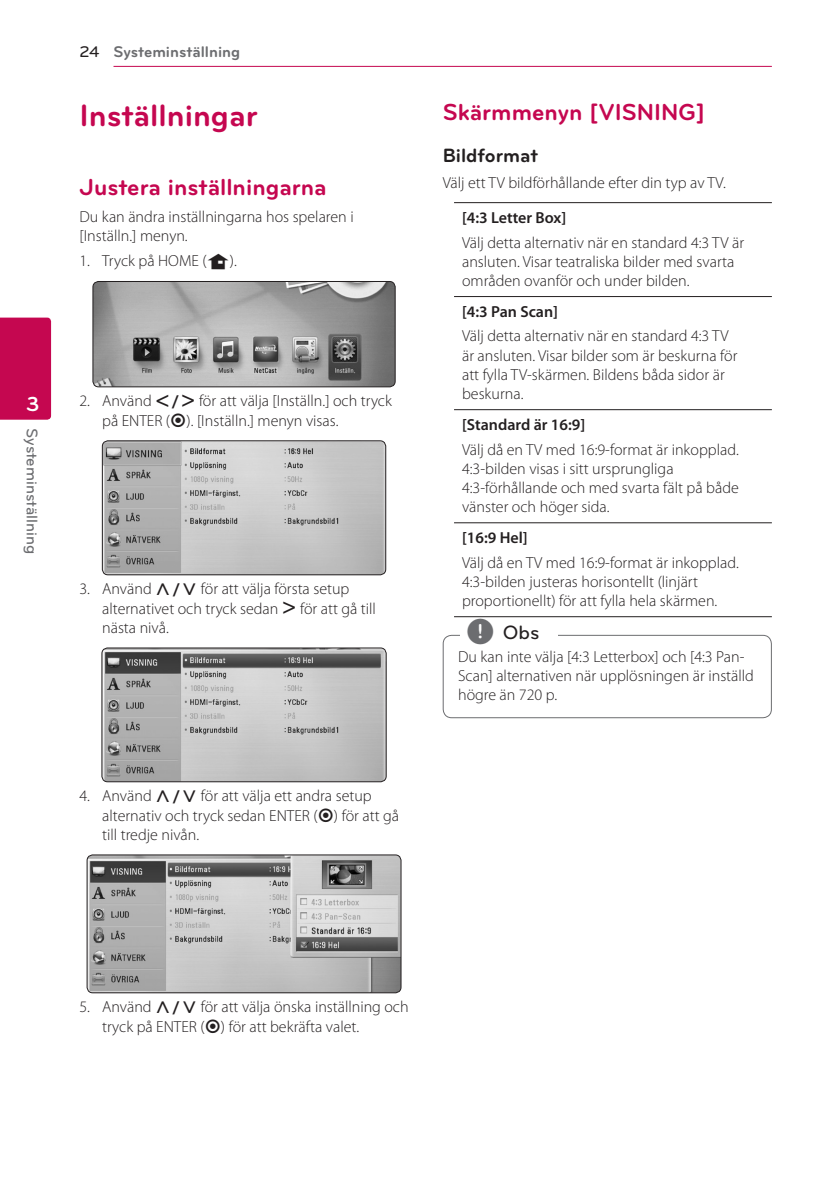
<style>
.page{position:relative;width:840px;height:1191px;background:#fff}
.page>*{position:absolute;margin:0;border:0;box-sizing:border-box;transform-origin:0 0}
.Title_1{font:700 32px "Bryant LG";color:#c50750}
.Title_2{font:700 24px "Bryant LG";color:#c50750}
.t1{font:700 21px "Bryant LG";color:#fff}
.Title_3{font:700 20px "Bryant LG";color:#231f20}
.t2{font:500 20px "Bryant LG";color:#231f20}
.Content_text_Light{font:300 16px/19.2px "Myriad Pro";color:#231f20}
.Content_text_Num{font:300 16px/19.2px "Myriad Pro";color:#231f20}
.Content_text_SemiBol{font:600 16px "Myriad Pro";color:#231f20}
.Chapter_Title_Top_L{font:700 16px "Bryant LG";color:#6c6d70}
.Chapter_Title_Side{font:500 16px "Bryant LG";color:#6c6d70}
.Page_No_left{font:500 16px "Bryant LG";color:#231f20}
.s1{font-family:"UPSYS Common";font-weight:400}
.s2{font-family:"UPSYS Common";font-weight:400;font-size:30px;color:#6c6d70}
</style>
<div class="page">
<hr style="left:113px;top:66px;width:658px;height:1px;background:#c50750">
<div style="left:0;top:317px;width:51px;height:103px;background:#c50750"></div>
<img style="left:93px;top:281px;width:302px;height:106px">
<div style="left:92px;top:281px;width:303px;height:106px;border:1px solid #231f20;border-radius:6px"></div>
<img style="left:102px;top:441px;width:283px;height:134px">
<div style="left:102px;top:440px;width:284px;height:135px;border:1px solid #231f20;border-radius:6px"></div>
<img style="left:102px;top:648px;width:284px;height:133px">
<div style="left:101px;top:647px;width:285px;height:135px;border:1px solid #231f20;border-radius:6px"></div>
<img style="left:88px;top:855px;width:313px;height:137px">
<div style="left:86px;top:854px;width:315px;height:139px;border:1px solid #231f20;border-radius:6px"></div>
<hr style="left:454px;top:202px;width:317px;height:1px;background:#231f20">
<hr style="left:454px;top:296px;width:317px;height:1px;background:#231f20">
<hr style="left:454px;top:409px;width:317px;height:1px;background:#231f20">
<hr style="left:454px;top:522px;width:317px;height:1px;background:#231f20">
<hr style="left:454px;top:616px;width:317px;height:1px;background:#231f20">
<div style="left:442px;top:635px;width:329px;height:83px;border:1px solid #6c6d70;border-radius:9px"></div>
<div style="left:460px;top:628px;width:97px;height:20px;background:#fff"></div>
<p class="Page_No_left" style="left:79px;top:42px;width:21px">24</p>
<p class="Chapter_Title_Top_L" style="left:113px;top:42px;width:128px">Systeminställning</p>
<p class="Title_1" style="left:79px;top:96px;width:179px">Inställningar</p>
<p class="Title_2" style="left:79px;top:172px;width:248px">Justera inställningarna</p>
<p class="Content_text_Light" style="left:79px;top:207px;width:275px">Du kan ändra inställningarna hos spelaren i [Inställn.] menyn.</p>
<p class="Content_text_Num" style="left:79px;top:251px;width:159px">1. Tryck på HOME (<span class="s1">n</span>).</p>
<p class="t1" style="left:26px;top:391px;width:15px">3</p>
<p class="Chapter_Title_Side" style="left:42px;top:428px;width:127px;rotate:90deg">Systeminställning</p>
<p class="Content_text_Num" style="left:102px;top:391px;width:291px;text-indent:-23px">2. Använd <span class="s1">A/D</span> för att välja [Inställn.] och tryck på ENTER (<span class="s1">b</span>). [Inställn.] menyn visas.</p>
<p class="Content_text_Num" style="left:102px;top:579px;width:275px;text-indent:-23px">3. Använd <span class="s1">W/S</span> för att välja första setup alternativet och tryck sedan <span class="s1">D</span> för att gå till nästa nivå.</p>
<p class="Content_text_Num" style="left:102px;top:786px;width:298px;text-indent:-23px">4. Använd <span class="s1">W/S</span> för att välja ett andra setup alternativ och tryck sedan ENTER (<span class="s1">b</span>) för att gå till tredje nivån.</p>
<p class="Title_2" style="left:442px;top:97px;width:263px">Skärmmenyn [VISNING]</p>
<p class="Title_3" style="left:442px;top:143px;width:97px">Bildformat</p>
<p class="Content_text_Light" style="left:442px;top:173px;width:284px">Välj ett TV bildförhållande efter din typ av TV.</p>
<p class="Content_text_SemiBol" style="left:462px;top:207px;width:106px">[4:3 Letter Box]</p>
<p class="Content_text_Light" style="left:462px;top:232px;width:283px">Välj detta alternativ när en standard 4:3 TV är ansluten. Visar teatraliska bilder med svarta områden ovanför och under bilden.</p>
<p class="Content_text_SemiBol" style="left:462px;top:301px;width:97px">[4:3 Pan Scan]</p>
<p class="Content_text_Light" style="left:462px;top:326px;width:277px">Välj detta alternativ när en standard 4:3 TV är ansluten. Visar bilder som är beskurna för att fylla TV-skärmen. Bildens båda sidor är beskurna.</p>
<p class="Content_text_SemiBol" style="left:462px;top:414px;width:124px">[Standard är 16:9]</p>
<p class="Content_text_Light" style="left:462px;top:439px;width:278px">Välj då en TV med 16:9-format är inkopplad.<br>4:3-bilden visas i sitt ursprungliga 4:3-förhållande och med svarta fält på både vänster och höger sida.</p>
<p class="Content_text_SemiBol" style="left:462px;top:527px;width:67px">[16:9 Hel]</p>
<p class="Content_text_Light" style="left:462px;top:552px;width:278px">Välj då en TV med 16:9-format är inkopplad.<br>4:3-bilden justeras horisontellt (linjärt proportionellt) för att fylla hela skärmen.</p>
<p class="t2" style="left:466px;top:619px;width:74px"><span class="s2">,</span> Obs</p>
<p class="Content_text_Light" style="left:458px;top:647px;width:297px">Du kan inte välja [4:3 Letterbox] och [4:3 Pan-<br>Scan] alternativen när upplösningen är inställd högre än 720 p.</p>
<p class="Content_text_Num" style="left:102px;top:997px;width:308px;text-indent:-23px">5. Använd <span class="s1">W/S</span> för att välja önska inställning och tryck på ENTER (<span class="s1">b</span>) för att bekräfta valet.</p>
</div>
